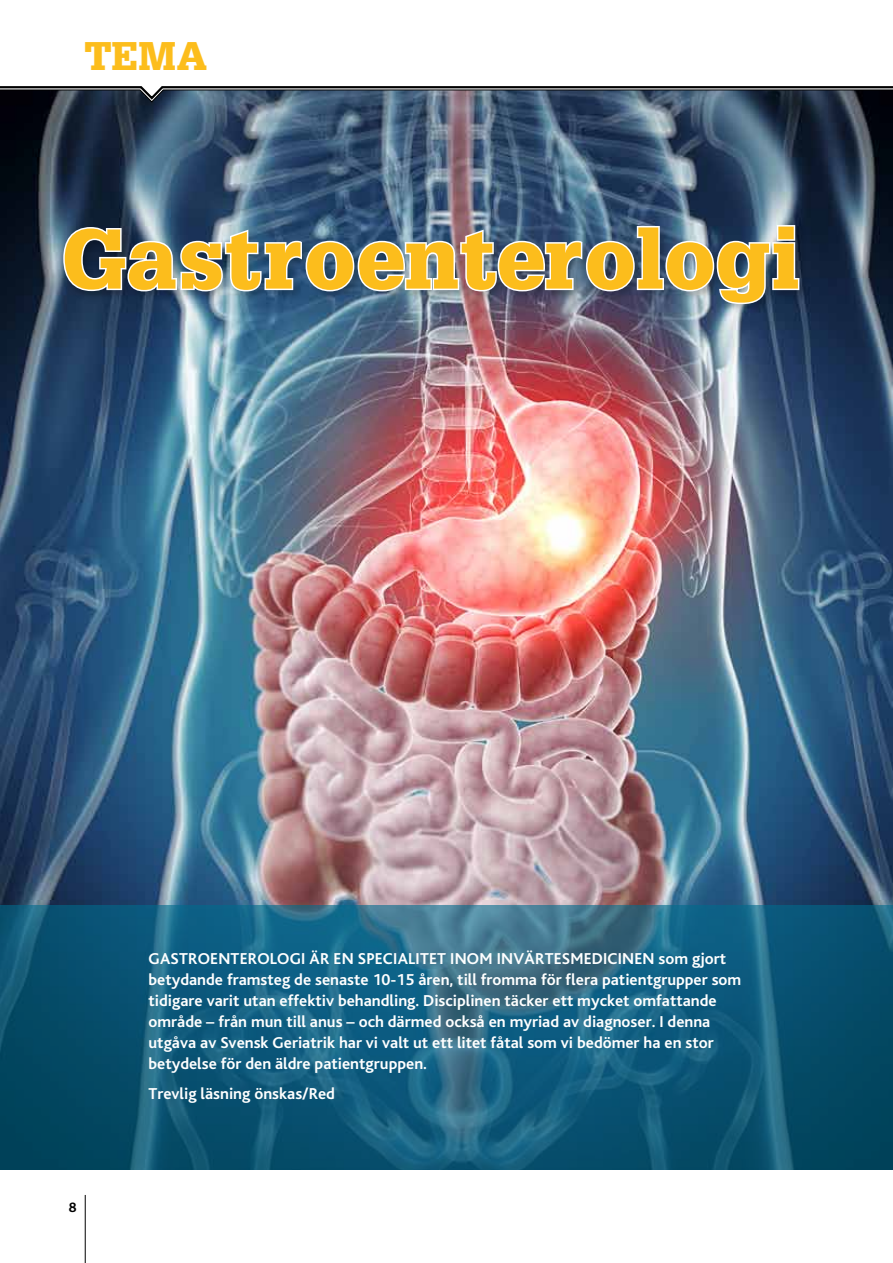
<style>
.page{position:relative;width:893px;height:1263px;background:#fff}
.page>*{position:absolute;margin:0;border:0;box-sizing:border-box;transform-origin:0 0}
.t1{font:900 82.5px "Glypha LT Std";letter-spacing:.02em;color:#fcbd1c}
.t2{font:900 39px "Glypha LT Std";color:#fcbd1c}
.t3{font:700 16.5px/21px "Bliss";color:#fff}
.t4{font:700 14.25px "Bliss";color:#000}
</style>
<div class="page">
<hr style="left:85px;top:1195px;width:1px;height:68px;background:#000">
<img style="left:0;top:103px;width:893px;height:1066px">
<svg style="left:0;top:86px;width:893px;height:17px;background:#3f4c5b"></svg>
<div style="left:61px;top:222px;width:750px;height:94px;background:#000;opacity:.25"></div>
<img style="left:62px;top:224px;width:739px;height:82px">
<svg style="left:0;top:905px;width:892px;height:264px;background:#145b79"></svg>
<h2 class="t2" style="left:85px;top:33px;width:117px">Tema</h2>
<h1 class="t1" style="left:62px;top:209px;width:739px">Gastroenterologi</h1>
<p class="t4" style="left:69px;top:1200px;width:9px">8</p>
<p class="t3" style="left:148px;top:948px;width:594px">Gastroenterolog i är en specialitet inom invärtesmedicinen som gjort betydande framsteg de senaste 10-15 åren, till fromma för flera patientgrupper som tidigare varit utan effektiv behandling. Disciplinen täcker ett mycket omfattande område – från mun till anus – och därmed också en myriad av diagnoser. I denna utgåva av Svensk Geriatrik har vi valt ut ett litet fåtal som vi bedömer ha en stor betydelse för den äldre patientgruppen.</p>
<p class="t3" style="left:148px;top:1083px;width:188px">Trevlig läsning önskas/Red</p>
</div>
